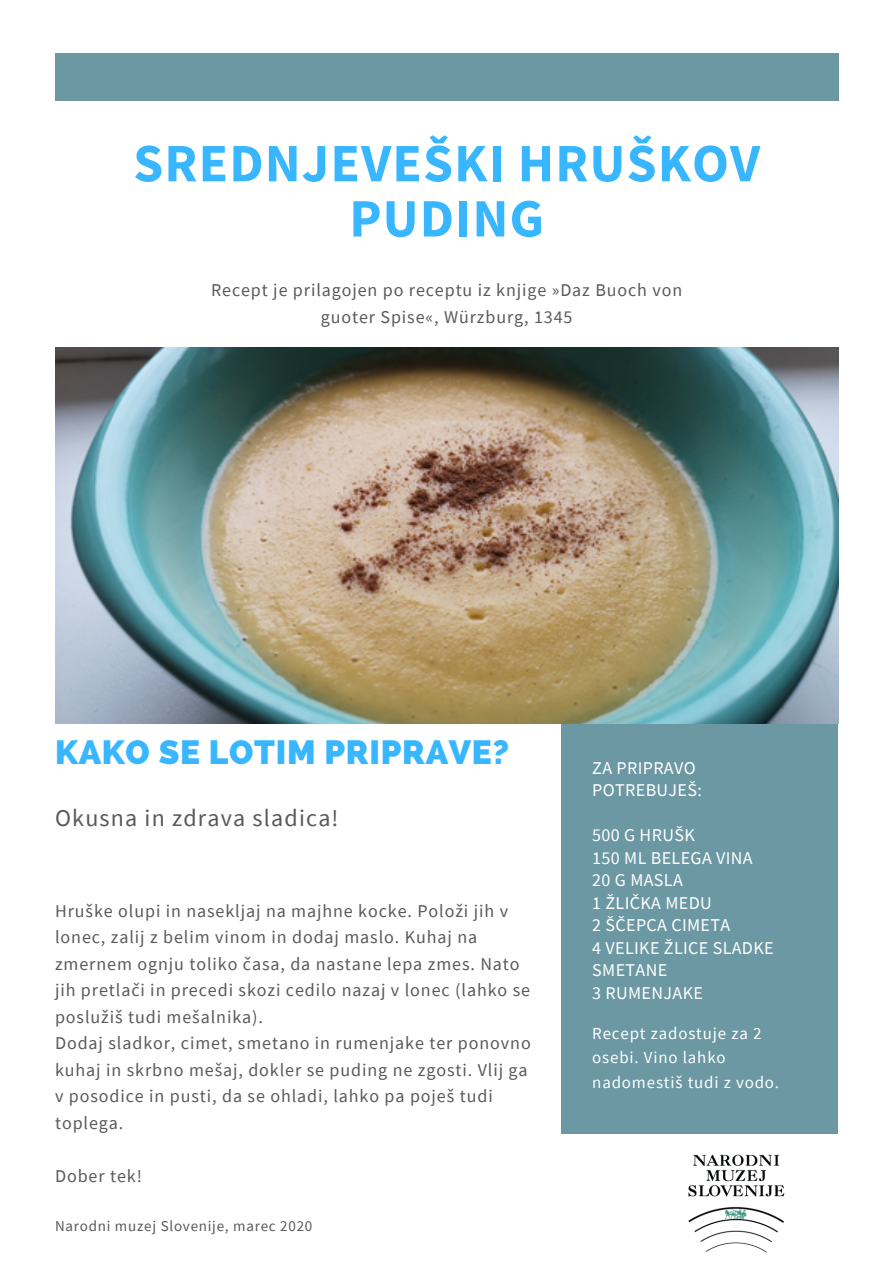
<style>
.page{position:relative;width:894px;height:1264px;background:#fff}
.page>*{position:absolute;margin:0;border:0;box-sizing:border-box;transform-origin:0 0}
.t1{font:700 54px/55.2px "Source Sans Pro";letter-spacing:.02em;color:#38b6ff;text-align:center}
.t2{font:800 33.45px "Raleway";letter-spacing:.02em;color:#38b6ff}
.t3{font:24px "Source Sans Pro";letter-spacing:.05em;color:#595959}
.t4{font:18px/26.4px "Source Sans Pro";letter-spacing:.05em;color:#595959;text-align:center}
.t5{font:18px/22.5px "Source Sans Pro";letter-spacing:.02em;color:#fff}
.t6{font:16.95px/24.8px "Source Sans Pro";letter-spacing:.05em;color:#fff}
.t7{font:15px "Source Sans Pro";letter-spacing:.05em;color:#595959}
</style>
<div class="page">
<div style="left:561px;top:723px;width:276px;height:410px;background:#6b98a3"></div>
<img style="left:55px;top:347px;width:783px;height:376px">
<div style="left:55px;top:54px;width:783px;height:46px;background:#6b98a3"></div>
<img style="left:688px;top:1154px;width:97px;height:99px">
<h1 class="t1" style="left:133px;top:134px;width:628px">SREDNJEVEŠKI HRUŠKOV<br>PUDING</h1>
<p class="t4" style="left:211px;top:276px;width:472px;line-height:27px">Recept je prilagojen po receptu iz knjige »Daz Buoch von guoter Spise«, Würzburg, 1345</p>
<h2 class="t2" style="left:55px;top:732px;width:455px">KAKO SE LOTIM PRIPRAVE?</h2>
<h3 class="t3" style="left:55px;top:802px;width:285px">Okusna in zdrava sladica!</h3>
<p class="t4" style="left:55px;top:897px;width:477px;text-align:left">Hruške olupi in nasekljaj na majhne kocke. Položi jih v lonec, zalij z belim vinom in dodaj maslo. Kuhaj na zmernem ognju toliko časa, da nastane lepa zmes. Nato jih pretlači in precedi skozi cedilo nazaj v lonec (lahko se poslužiš tudi mešalnika).<br>Dodaj sladkor, cimet, smetano in rumenjake ter ponovno kuhaj in skrbno mešaj, dokler se puding ne zgosti. Vlij ga v posodice in pusti, da se ohladi, lahko pa poješ tudi toplega.</p>
<p class="t4" style="left:55px;top:1161px;width:88px">Dober tek!</p>
<p class="t7" style="left:55px;top:1216px;width:259px">Narodni muzej Slovenije, marec 2020</p>
<p class="t5" style="left:592px;top:756px;width:111px">ZA PRIPRAVO<br>POTREBUJEŠ:</p>
<p class="t5" style="left:592px;top:823px;width:183px">500 G HRUŠK<br>150 ML BELEGA VINA<br>20 G MASLA<br>1 ŽLIČKA MEDU<br>2 ŠČEPCA CIMETA<br>4 VELIKE ŽLICE SLADKE<br>SMETANE<br>3 RUMENJAKE</p>
<p class="t6" style="left:592px;top:1020px;width:188px">Recept zadostuje za 2 osebi. Vino lahko nadomestiš tudi z vodo.</p>
</div>
